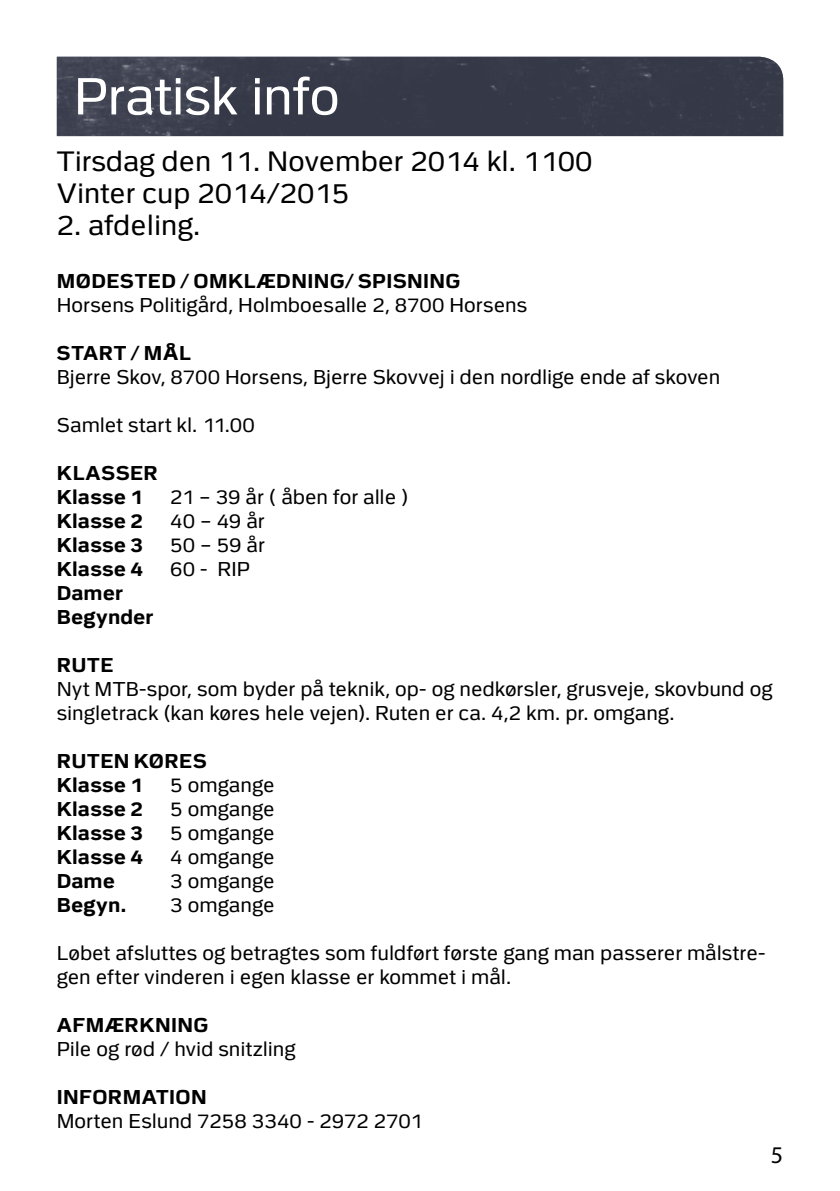
<style>
.page{position:relative;width:840px;height:1191px;background:#fff}
.page>*{position:absolute;margin:0;border:0;box-sizing:border-box;transform-origin:0 0}
.t1{font:52px "Politi";letter-spacing:-.005em;color:#fff}
.t2{font:28px/32px "Politi";color:#000}
.t3{font:24px "Myriad Pro";color:#000}
.t4{font:20px/24px "Politi";color:#000}
.t5{font:700 20px/24px "Politi";letter-spacing:.02em;color:#000}
.t6{font:700 20px/24px "Politi";color:#000}
</style>
<div class="page">
<img style="left:57px;top:57px;width:725px;height:79px">
<h1 class="t1" style="left:74px;top:68px;width:267px">Pratisk info</h1>
<h2 class="t2" style="left:57px;top:146px;width:537px">Tirsdag den 11. November 2014 kl. 1100<br>Vinter cup 2014/2015</h2>
<h2 class="t2" style="left:57px;top:210px;width:145px">2. afdeling.</h2>
<p class="t5" style="left:57px;top:269px;width:364px">Mødested / omklÆDNING/ Spisning</p>
<p class="t4" style="left:57px;top:293px;width:472px">Horsens Politigård, Holmboesalle 2, 8700 Horsens</p>
<p class="t5" style="left:57px;top:341px;width:135px">Start / mål</p>
<p class="t4" style="left:57px;top:365px;width:664px">Bjerre Skov, 8700 Horsens, Bjerre Skovvej i den nordlige ende af skoven</p>
<p class="t4" style="left:57px;top:413px;width:200px">Samlet start kl. 11.00</p>
<p class="t5" style="left:57px;top:461px;width:103px">Klasser<br>Klasse 1</p>
<p class="t4" style="left:170px;top:485px;width:240px">21 – 39 år ( åben for alle )</p>
<p class="t5" style="left:57px;top:509px;width:87px">Klasse 2</p>
<p class="t4" style="left:170px;top:509px;width:96px">40 – 49 år</p>
<p class="t5" style="left:57px;top:533px;width:87px">Klasse 3</p>
<p class="t4" style="left:170px;top:533px;width:96px">50 – 59 år</p>
<p class="t5" style="left:57px;top:557px;width:87px">Klasse 4</p>
<p class="t4" style="left:170px;top:557px;width:81px">60 - RIP</p>
<p class="t6" style="left:57px;top:581px;width:98px">Damer<br>Begynder</p>
<p class="t5" style="left:57px;top:653px;width:58px">Rute</p>
<p class="t4" style="left:57px;top:677px;width:717px">Nyt MTB-spor, som byder på teknik, op- og nedkørsler, grusveje, skovbund og singletrack (kan køres hele vejen). Ruten er ca. 4,2 km. pr. omgang.</p>
<p class="t5" style="left:57px;top:749px;width:151px">Ruten køres<br>Klasse 1</p>
<p class="t4" style="left:170px;top:773px;width:106px">5 omgange</p>
<p class="t5" style="left:57px;top:797px;width:87px">Klasse 2</p>
<p class="t4" style="left:170px;top:797px;width:106px">5 omgange</p>
<p class="t5" style="left:57px;top:821px;width:87px">Klasse 3</p>
<p class="t4" style="left:170px;top:821px;width:106px">5 omgange</p>
<p class="t5" style="left:57px;top:845px;width:87px">Klasse 4</p>
<p class="t4" style="left:170px;top:845px;width:106px">4 omgange</p>
<p class="t5" style="left:57px;top:869px;width:60px">Dame</p>
<p class="t4" style="left:170px;top:869px;width:106px">3 omgange</p>
<p class="t5" style="left:57px;top:893px;width:71px">Begyn.</p>
<p class="t4" style="left:170px;top:893px;width:106px">3 omgange</p>
<p class="t4" style="left:57px;top:941px;width:709px">Løbet afsluttes og betragtes som fuldført første gang man passerer målstre&shy;gen efter vinderen i egen klasse er kommet i mål.</p>
<p class="t5" style="left:57px;top:1013px;width:112px">Afmærkning</p>
<p class="t4" style="left:57px;top:1037px;width:240px">Pile og rød / hvid snitzling</p>
<p class="t5" style="left:57px;top:1085px;width:148px">Information</p>
<p class="t4" style="left:57px;top:1109px;width:367px">Morten Eslund 7258 3340 - 2972 2701</p>
<p class="t3" style="left:770px;top:1142px;width:14px">5</p>
</div>
